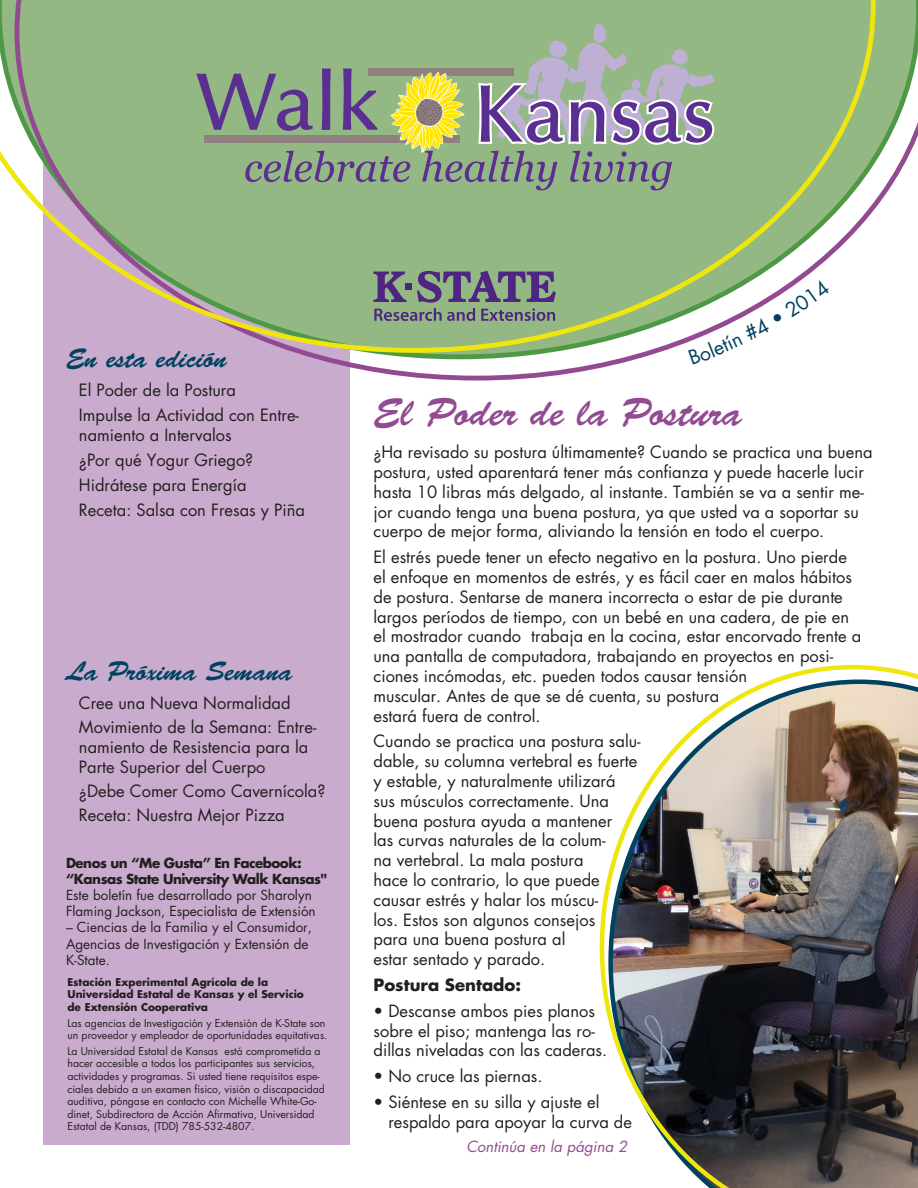
<style>
.page{position:relative;width:918px;height:1188px;background:#fff}
.page>*{position:absolute;margin:0;border:0;box-sizing:border-box;transform-origin:0 0}
.t1{font:39px "Brush Script Std";color:#924b93}
.Sidebar_Header{font:27px "Brush Script Std";color:#004260}
.Body_Text{font:16.5px/19.8px "Futura";color:#231f20}
.In_This_Issue_BodyTx{font:16.5px/19.8px "Futura";color:#231f20}
.Body_Text-2{font:700 16.5px "Futura";color:#231f20}
.Recipe_BodyTxt{font:italic 15px "Futura";color:#924b93}
.Non-Disc_Stmnt{font:13.5px/16.2px "Futura";color:#231f20}
.In_This_Issue_BodyTx-2{font:10.5px/12.6px "Futura";color:#231f20}
.In_This_Issue_BodyTx-3{font:700 10.5px/12.6px "Futura";color:#231f20}
.s1{font-weight:700}
</style>
<div class="page">
<div style="left:43px;top:151px;width:307px;height:994px;background:#c9abcd"></div>
<svg style="left:297px;top:0;width:621px;height:381px"></svg>
<svg style="left:0;top:0;width:876px;height:353px"></svg>
<svg style="left:196px;top:24px;width:520px;height:166px;background:#97a78c"></svg>
<svg style="left:374px;top:271px;width:182px;height:50px;background:#787e82"></svg>
<img style="left:600px;top:665px;width:318px;height:523px">
<svg style="left:688px;top:279px;width:142px;height:86px"></svg>
<p class="Sidebar_Header" style="left:66px;top:343px;width:163px">En esta edición</p>
<p class="In_This_Issue_BodyTx" style="left:79px;top:379px;width:159px">El Poder de la Postura</p>
<p class="In_This_Issue_BodyTx" style="left:79px;top:405px;width:222px">Impulse la Actividad con Entre&shy;namiento a Intervalos</p>
<p class="In_This_Issue_BodyTx" style="left:79px;top:450px;width:176px">¿Por qué Yogur Griego?</p>
<p class="In_This_Issue_BodyTx" style="left:79px;top:475px;width:169px">Hidrátese para Energía</p>
<p class="In_This_Issue_BodyTx" style="left:79px;top:500px;width:228px">Receta: Salsa con Fresas y Piña</p>
<p class="Sidebar_Header" style="left:66px;top:656px;width:228px">La Próxima Semana</p>
<p class="In_This_Issue_BodyTx" style="left:79px;top:693px;width:213px">Cree una Nueva Normalidad</p>
<p class="In_This_Issue_BodyTx" style="left:79px;top:717px;width:239px">Movimiento de la Semana: Entre&shy;namiento de Resistencia para la<br>Parte Superior del Cuerpo</p>
<p class="In_This_Issue_BodyTx" style="left:79px;top:781px;width:248px">¿Debe Comer Como Cavernícola?</p>
<p class="In_This_Issue_BodyTx" style="left:79px;top:805px;width:207px">Receta: Nuestra Mejor Pizza</p>
<p class="Non-Disc_Stmnt" style="left:66px;top:854px;width:263px"><span class="s1">Denos un “Me Gusta” En Facebook: “Kansas State University Walk Kansas" </span>Este boletín fue desarrollado por Sharolyn Flaming Jackson, Especialista de Extensión</p>
<p class="Non-Disc_Stmnt" style="left:66px;top:919px;width:247px">– Ciencias de la Familia y el Consumidor,<br>Agencias de Investigación y Extensión de<br>K-State.</p>
<p class="In_This_Issue_BodyTx-3" style="left:68px;top:975px;width:238px">Estación Experimental Agrícola de la<br>Universidad Estatal de Kansas y el Servicio de Extensión Cooperativa</p>
<p class="In_This_Issue_BodyTx-2" style="left:68px;top:1016px;width:261px">Las agencias de Investigación y Extensión de K-State son un proveedor y empleador de oportunidades equitativas.</p>
<p class="In_This_Issue_BodyTx-2" style="left:68px;top:1045px;width:259px">La Universidad Estatal de Kansas está comprometida a hacer accesible a todos los participantes sus servicios, actividades y programas. Si usted tiene requisitos espe&shy;ciales debido a un examen físico, visión o discapacidad auditiva, póngase en contacto con Michelle White-Go&shy;dinet, Subdirectora de Acción Afirmativa, Universidad Estatal de Kansas, (TDD) 785-532-4807.</p>
<p class="t1" style="left:374px;top:391px;width:370px">El Poder de la Postura</p>
<p class="Body_Text" style="left:374px;top:442px;width:501px">¿Ha revisado su postura últimamente? Cuando se practica una buena postura, usted aparentará tener más confianza y puede hacerle lucir hasta 10 libras más delgado, al instante. También se va a sentir me&shy;jor cuando tenga una buena postura, ya que usted va a soportar su cuerpo de mejor forma, aliviando la tensión en todo el cuerpo.</p>
<p class="Body_Text" style="left:374px;top:547px;width:489px">El estrés puede tener un efecto negativo en la postura. Uno pierde el enfoque en momentos de estrés, y es fácil caer en malos hábitos de postura. Sentarse de manera incorrecta o estar de pie durante largos períodos de tiempo, con un bebé en una cadera, de pie en el mostrador cuando trabaja en la cocina, estar encorvado frente a una pantalla de computadora, trabajando en proyectos en posi&shy;ciones incómodas, etc. pueden todos causar tensión<br>muscular. Antes de que se dé cuenta, su postura<br>estará fuera de control.</p>
<p class="Body_Text" style="left:374px;top:731px;width:269px">Cuando se practica una postura salu&shy;dable, su columna vertebral es fuerte y estable, y naturalmente utilizará sus músculos correctamente. Una buena postura ayuda a mantener<br>las curvas naturales de la colum-<br>na vertebral. La mala postura<br>hace lo contrario, lo que puede causar estrés y halar los múscu-<br>los. Estos son algunos consejos<br>para una buena postura al<br>estar sentado y parado.</p>
<p class="Body_Text-2" style="left:374px;top:973px;width:149px">Postura Sentado:</p>
<p class="Body_Text" style="left:374px;top:1001px;width:235px">• Descanse ambos pies planos sobre el piso; mantenga las ro&shy;dillas niveladas con las caderas.</p>
<p class="Body_Text" style="left:374px;top:1066px;width:171px">• No cruce las piernas.</p>
<p class="Body_Text" style="left:388px;top:1092px;width:245px;text-indent:-15px">• Siéntese en su silla y ajuste el respaldo para apoyar la curva de</p>
<p class="Recipe_BodyTxt" style="left:466px;top:1136px;width:162px">Continúa en la página 2</p>
</div>
